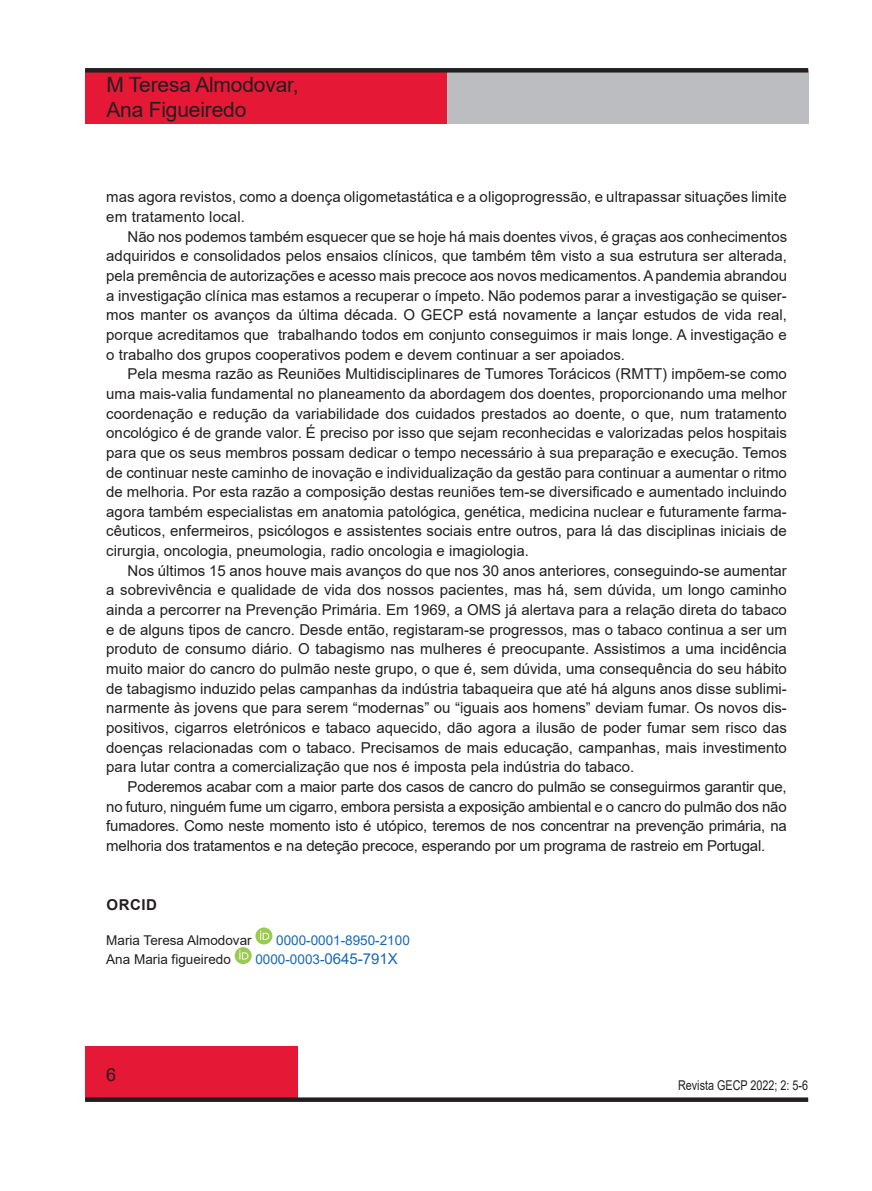
<style>
.page{position:relative;width:872px;height:1191px;background:#fff}
.page>*{position:absolute;margin:0;border:0;box-sizing:border-box;transform-origin:0 0}
.t1{font:21px/25.2px "Arial";letter-spacing:-.01em;color:#231f20}
.t2{font:18px "Arial";color:#231f20}
.t3{font:15px/19.6px "Arial";color:#231f20;text-align:justify}
.t4{font:700 15px "Arial";letter-spacing:.035em;color:#231f20}
.t5{font:13.5px "Arial";color:#231f20}
.t6{font:13.5px "Arial";color:#1768b4}
.t7{font:13.5px "Arial";color:#231f20;scale:.8 1}
.s1{font-size:15px}
</style>
<div class="page">
<div style="left:85px;top:1046px;width:213px;height:53px;background:#e51836"></div>
<div style="left:85px;top:70px;width:723px;height:53px;background:#bcbdc0"></div>
<div style="left:85px;top:1097px;width:723px;height:5px;background:#231f20"></div>
<div style="left:255px;top:927px;width:17px;height:17px;background:#99cb50;border-radius:50%"></div>
<svg style="left:260px;top:930px;width:9px;height:10px"></svg>
<svg style="left:235px;top:947px;width:17px;height:17px"></svg>
<svg style="left:239px;top:950px;width:9px;height:9px"></svg>
<div style="left:85px;top:70px;width:361px;height:53px;background:#e51836"></div>
<div style="left:85px;top:68px;width:723px;height:5px;background:#231f20"></div>
<h1 class="t1" style="left:106px;top:72px;width:194px">M Teresa Almodovar,<br>Ana Figueiredo</h1>
<p class="t3" style="left:106px;top:187px;width:682px">mas agora revistos, como a doença oligometastática e a oligoprogressão, e ultrapassar situações limite em tratamento local.</p>
<p class="t3" style="left:106px;top:227px;width:682px;text-indent:21px">Não nos podemos também esquecer que se hoje há mais doentes vivos, é graças aos conhecimentos adquiridos e consolidados pelos ensaios clínicos, que também têm visto a sua estrutura ser alterada, pela premência de autorizações e acesso mais precoce aos novos medicamentos. A pandemia abrandou a investigação clínica mas estamos a recuperar o ímpeto. Não podemos parar a investigação se quiser&shy;mos manter os avanços da última década. O GECP está novamente a lançar estudos de vida real, porque acreditamos que trabalhando todos em conjunto conseguimos ir mais longe. A investigação e o trabalho dos grupos cooperativos podem e devem continuar a ser apoiados.</p>
<p class="t3" style="left:106px;top:364px;width:682px;text-indent:21px">Pela mesma razão as Reuniões Multidisciplinares de Tumores Torácicos (RMTT) impõem-se como uma mais-valia fundamental no planeamento da abordagem dos doentes, proporcionando uma melhor coordenação e redução da variabilidade dos cuidados prestados ao doente, o que, num tratamento oncológico é de grande valor. É preciso por isso que sejam reconhecidas e valorizadas pelos hospitais para que os seus membros possam dedicar o tempo necessário à sua preparação e execução. Temos de continuar neste caminho de inovação e individualização da gestão para continuar a aumentar o ritmo de melhoria. Por esta razão a composição destas reuniões tem-se diversificado e aumentado incluindo agora também especialistas em anatomia patológica, genética, medicina nuclear e futuramente farma&shy;cêuticos, enfermeiros, psicólogos e assistentes sociais entre outros, para lá das disciplinas iniciais de cirurgia, oncologia, pneumologia, radio oncologia e imagiologia.</p>
<p class="t3" style="left:106px;top:561px;width:682px;text-indent:21px">Nos últimos 15 anos houve mais avanços do que nos 30 anos anteriores, conseguindo-se aumentar a sobrevivência e qualidade de vida dos nossos pacientes, mas há, sem dúvida, um longo caminho ainda a percorrer na Prevenção Primária. Em 1969, a OMS já alertava para a relação direta do tabaco e de alguns tipos de cancro. Desde então, registaram-se progressos, mas o tabaco continua a ser um produto de consumo diário. O tabagismo nas mulheres é preocupante. Assistimos a uma incidência muito maior do cancro do pulmão neste grupo, o que é, sem dúvida, uma consequência do seu hábito de tabagismo induzido pelas campanhas da indústria tabaqueira que até há alguns anos disse sublimi&shy;narmente às jovens que para serem “modernas” ou “iguais aos homens” deviam fumar. Os novos dis&shy;positivos, cigarros eletrónicos e tabaco aquecido, dão agora a ilusão de poder fumar sem risco das doenças relacionadas com o tabaco. Precisamos de mais educação, campanhas, mais investimento para lutar contra a comercialização que nos é imposta pela indústria do tabaco.</p>
<p class="t3" style="left:106px;top:777px;width:682px;text-indent:21px">Poderemos acabar com a maior parte dos casos de cancro do pulmão se conseguirmos garantir que, no futuro, ninguém fume um cigarro, embora persista a exposição ambiental e o cancro do pulmão dos não fumadores. Como neste momento isto é utópico, teremos de nos concentrar na prevenção primária, na melhoria dos tratamentos e na deteção precoce, esperando por um programa de rastreio em Portugal.</p>
<p class="t4" style="left:107px;top:896px;width:52px">ORCID</p>
<p class="t5" style="left:106px;top:932px;width:147px">Maria Teresa Almodovar</p>
<p class="t6" style="left:276px;top:932px;width:135px">0000-0001-8950-2100</p>
<p class="t5" style="left:106px;top:952px;width:126px">Ana Maria figueiredo</p>
<p class="t6" style="left:255px;top:952px;width:144px">0000-0003-<span class="s1">0645-791X</span></p>
<p class="t2" style="left:106px;top:1064px;width:12px">6</p>
<p class="t7" style="left:678px;top:1078px;width:164px">Revista GECP 2022; 2: 5-6</p>
</div>
